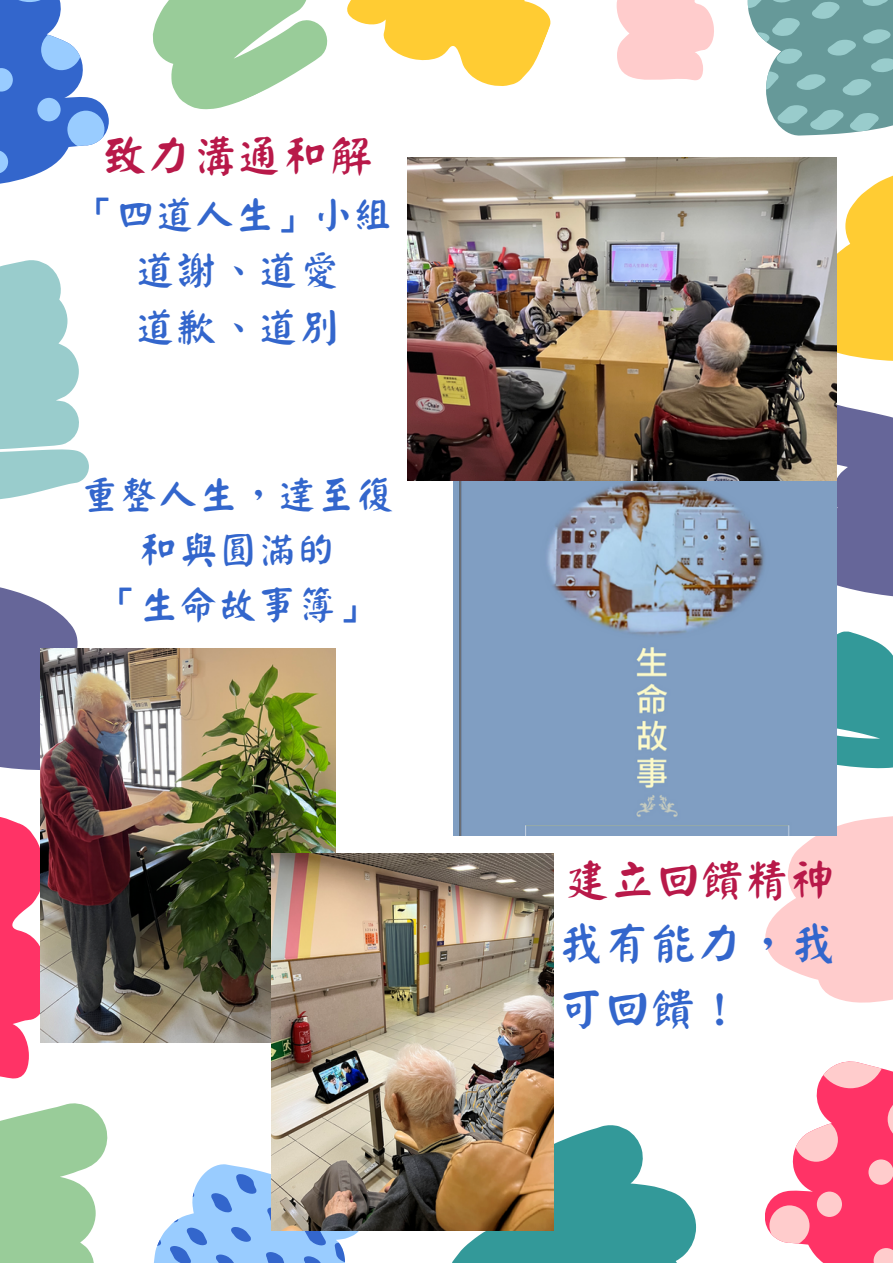
<style>
.page{position:relative;width:893px;height:1264px;background:#fff}
.page>*{position:absolute;margin:0;border:0;box-sizing:border-box;transform-origin:0 0}
.t1{font:46.5px/64.1px "Han Wang Yan Kai";color:#36c}
.t2{font:45.6px "Han Wang Yan Kai";color:#b81949}
.t3{font:45px "Han Wang Yan Kai";color:#b81949}
.t4{font:40.95px/57.3px "Han Wang Yan Kai";color:#36c}
.t5{font:39.45px/55.1px "Han Wang Yan Kai";color:#36c;text-align:center}
</style>
<div class="page">
<svg style="left:765px;top:793px;width:127px;height:210px"></svg>
<svg style="left:0;top:814px;width:51px;height:265px"></svg>
<svg style="left:0;top:260px;width:89px;height:240px"></svg>
<svg style="left:0;top:587px;width:78px;height:183px;background:#7b7ba7"></svg>
<svg style="left:446px;top:1124px;width:250px;height:138px"></svg>
<svg style="left:747px;top:0;width:145px;height:136px;background:#87b2b2"></svg>
<svg style="left:0;top:1103px;width:108px;height:159px"></svg>
<svg style="left:836px;top:158px;width:56px;height:203px"></svg>
<svg style="left:765px;top:1061px;width:127px;height:201px"></svg>
<svg style="left:836px;top:401px;width:56px;height:198px;background:#7575a2"></svg>
<svg style="left:0;top:0;width:571px;height:184px"></svg>
<svg style="left:154px;top:1164px;width:237px;height:98px"></svg>
<svg style="left:616px;top:0;width:98px;height:81px;background:#ffd3d3"></svg>
<svg style="left:836px;top:631px;width:56px;height:137px;background:#45a1a2"></svg>
<img style="left:453px;top:480px;width:383px;height:355px">
<img style="left:407px;top:158px;width:429px;height:322px">
<img style="left:41px;top:648px;width:294px;height:394px">
<img style="left:271px;top:853px;width:282px;height:377px">
<p class="t2" style="left:101px;top:133px;width:275px">致力溝通和解</p>
<p class="t5" style="left:77px;top:187px;width:317px">「四道人生」小組</p>
<p class="t4" style="left:135px;top:242px;width:206px">道謝、道愛道歉、道別</p>
<p class="t5" style="left:80px;top:467px;width:317px">重整人生，達至復和與圓滿的<br>「生命故事簿」</p>
<p class="t3" style="left:565px;top:858px;width:271px">建立回饋精神</p>
<p class="t1" style="left:557px;top:912px;width:280px">我有能力，我可回饋！</p>
</div>
